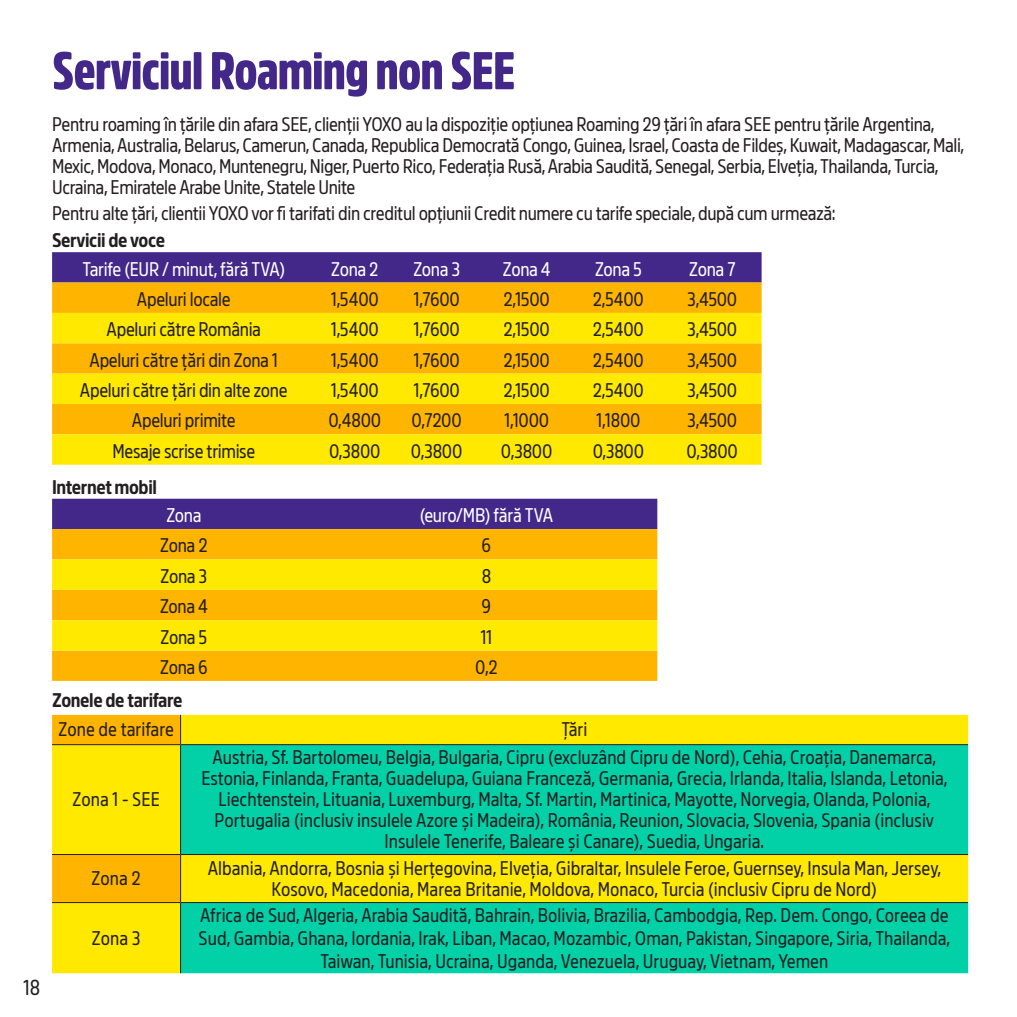
<style>
.page{position:relative;width:1017px;height:1017px;background:#fff}
.page>*{position:absolute;margin:0;border:0;box-sizing:border-box;transform-origin:0 0}
.t1{font:900 52.5px "Amsi Pro Condensed";letter-spacing:-.02em;color:#43288a}
.t2{font:21px "Amsi Pro Narrow";color:#231f20}
.Capitol{font:19.25px/21px "Amsi Pro Narrow";letter-spacing:-.01em;color:#231f20;text-align:center}
.Capitol-2{font:19.25px "Amsi Pro Narrow";letter-spacing:-.02em;color:#fff}
.t3{font:700 19.25px "Amsi Pro Narrow";letter-spacing:-.02em;color:#231f20}
</style>
<div class="page">
<svg style="left:52px;top:252px;width:710px;height:31px;background:#482d89"></svg>
<div style="left:52px;top:283px;width:710px;height:30px;background:#ffb400"></div>
<svg style="left:52px;top:313px;width:710px;height:152px;background:#ffd401"></svg>
<div style="left:52px;top:499px;width:605px;height:30px;background:#43288a"></div>
<div style="left:52px;top:529px;width:605px;height:152px;background:#ffb400"></div>
<svg style="left:52px;top:559px;width:605px;height:92px;background:#ffd702"></svg>
<div style="left:52px;top:715px;width:916px;height:258px;background:#ffe900"></div>
<svg style="left:181px;top:745px;width:787px;height:228px;background:#36d484"></svg>
<svg style="left:52px;top:715px;width:129px;height:187px;background:#fed200"></svg>
<hr style="left:52px;top:744px;width:129px;height:1px;background:#231f20">
<hr style="left:181px;top:744px;width:787px;height:1px;background:#231f20">
<hr style="left:180px;top:745px;width:1px;height:109px;background:#231f20">
<hr style="left:52px;top:854px;width:129px;height:1px;background:#231f20">
<hr style="left:181px;top:854px;width:787px;height:1px;background:#231f20">
<hr style="left:180px;top:855px;width:1px;height:47px;background:#231f20">
<hr style="left:52px;top:902px;width:129px;height:1px;background:#231f20">
<hr style="left:181px;top:902px;width:787px;height:1px;background:#231f20">
<hr style="left:180px;top:903px;width:1px;height:70px;background:#231f20">
<p class="t2" style="left:23px;top:971px;width:19px">18</p>
<p class="t1" style="left:52px;top:30px;width:465px">Serviciul Roaming non SEE</p>
<p class="Capitol" style="left:52px;top:112px;width:914px;text-align:left">Pentru roaming în țările din afara SEE, clienții YOXO au la dispoziție opțiunea Roaming 29 țări în afara SEE pentru țările Argentina, Armenia, Australia, Belarus, Camerun, Canada, Republica Democrată Congo, Guinea, Israel, Coasta de Fildeș, Kuwait, Madagascar, Mali, Mexic, Modova, Monaco, Muntenegru, Niger, Puerto Rico, Federația Rusă, Arabia Saudită, Senegal, Serbia, Elveția, Thailanda, Turcia, Ucraina, Emiratele Arabe Unite, Statele Unite</p>
<p class="Capitol" style="left:52px;top:200px;width:785px">Pentru alte țări, clientii YOXO vor fi tarifati din creditul opțiunii Credit numere cu tarife speciale, după cum urmează:</p>
<p class="t3" style="left:52px;top:225px;width:114px">Servicii de voce</p>
<p class="Capitol-2" style="left:82px;top:253px;width:204px">Tarife (EUR / minut, fără TVA)</p>
<p class="Capitol-2" style="left:331px;top:253px;width:49px">Zona 2</p>
<p class="Capitol-2" style="left:413px;top:253px;width:49px">Zona 3</p>
<p class="Capitol-2" style="left:503px;top:253px;width:50px">Zona 4</p>
<p class="Capitol-2" style="left:595px;top:253px;width:49px">Zona 5</p>
<p class="Capitol-2" style="left:689px;top:253px;width:48px">Zona 7</p>
<p class="Capitol" style="left:137px;top:286px;width:95px">Apeluri locale</p>
<p class="Capitol" style="left:331px;top:286px;width:50px">1,5400</p>
<p class="Capitol" style="left:413px;top:286px;width:48px">1,7600</p>
<p class="Capitol" style="left:503px;top:286px;width:48px">2,1500</p>
<p class="Capitol" style="left:593px;top:286px;width:53px">2,5400</p>
<p class="Capitol" style="left:687px;top:286px;width:52px">3,4500</p>
<p class="Capitol" style="left:107px;top:317px;width:156px">Apeluri către România</p>
<p class="Capitol" style="left:331px;top:317px;width:50px">1,5400</p>
<p class="Capitol" style="left:413px;top:317px;width:48px">1,7600</p>
<p class="Capitol" style="left:503px;top:317px;width:48px">2,1500</p>
<p class="Capitol" style="left:593px;top:317px;width:53px">2,5400</p>
<p class="Capitol" style="left:687px;top:317px;width:52px">3,4500</p>
<p class="Capitol" style="left:90px;top:347px;width:190px">Apeluri către țări din Zona 1</p>
<p class="Capitol" style="left:331px;top:347px;width:50px">1,5400</p>
<p class="Capitol" style="left:413px;top:347px;width:48px">1,7600</p>
<p class="Capitol" style="left:503px;top:347px;width:48px">2,1500</p>
<p class="Capitol" style="left:593px;top:347px;width:53px">2,5400</p>
<p class="Capitol" style="left:687px;top:347px;width:52px">3,4500</p>
<p class="Capitol" style="left:80px;top:377px;width:209px">Apeluri către țări din alte zone</p>
<p class="Capitol" style="left:331px;top:377px;width:50px">1,5400</p>
<p class="Capitol" style="left:413px;top:377px;width:48px">1,7600</p>
<p class="Capitol" style="left:503px;top:377px;width:48px">2,1500</p>
<p class="Capitol" style="left:593px;top:377px;width:53px">2,5400</p>
<p class="Capitol" style="left:687px;top:377px;width:52px">3,4500</p>
<p class="Capitol" style="left:132px;top:408px;width:105px">Apeluri primite</p>
<p class="Capitol" style="left:328px;top:408px;width:54px">0,4800</p>
<p class="Capitol" style="left:412px;top:408px;width:52px">0,7200</p>
<p class="Capitol" style="left:504px;top:408px;width:46px">1,1000</p>
<p class="Capitol" style="left:596px;top:408px;width:46px">1,1800</p>
<p class="Capitol" style="left:687px;top:408px;width:52px">3,4500</p>
<p class="Capitol" style="left:112px;top:438px;width:144px">Mesaje scrise trimise</p>
<p class="Capitol" style="left:329px;top:438px;width:53px">0,3800</p>
<p class="Capitol" style="left:411px;top:438px;width:53px">0,3800</p>
<p class="Capitol" style="left:501px;top:438px;width:53px">0,3800</p>
<p class="Capitol" style="left:593px;top:438px;width:53px">0,3800</p>
<p class="Capitol" style="left:686px;top:438px;width:53px">0,3800</p>
<p class="t3" style="left:52px;top:472px;width:106px">Internet mobil</p>
<p class="Capitol-2" style="left:166px;top:500px;width:37px">Zona</p>
<p class="Capitol-2" style="left:420px;top:500px;width:135px">(euro/MB) fără TVA</p>
<p class="Capitol" style="left:160px;top:533px;width:49px">Zona 2</p>
<p class="Capitol" style="left:482px;top:533px;width:11px">6</p>
<p class="Capitol" style="left:160px;top:563px;width:49px">Zona 3</p>
<p class="Capitol" style="left:482px;top:563px;width:11px">8</p>
<p class="Capitol" style="left:160px;top:594px;width:50px">Zona 4</p>
<p class="Capitol" style="left:482px;top:594px;width:11px">9</p>
<p class="Capitol" style="left:160px;top:624px;width:49px">Zona 5</p>
<p class="Capitol" style="left:480px;top:624px;width:13px">11</p>
<p class="Capitol" style="left:160px;top:654px;width:49px">Zona 6</p>
<p class="Capitol" style="left:475px;top:654px;width:24px">0,2</p>
<p class="t3" style="left:52px;top:685px;width:132px">Zonele de tarifare</p>
<p class="Capitol" style="left:58px;top:717px;width:117px">Zone de tarifare</p>
<p class="Capitol" style="left:561px;top:717px;width:28px">Țări</p>
<p class="Capitol" style="left:72px;top:787px;width:89px">Zona 1 - SEE</p>
<p class="Capitol" style="left:201px;top:745px;width:747px">Austria, Sf. Bartolomeu, Belgia, Bulgaria, Cipru (excluzând Cipru de Nord), Cehia, Croația, Danemarca, Estonia, Finlanda, Franta, Guadelupa, Guiana Franceză, Germania, Grecia, Irlanda, Italia, Islanda, Letonia, Liechtenstein, Lituania, Luxemburg, Malta, Sf. Martin, Martinica, Mayotte, Norvegia, Olanda, Polonia, Portugalia (inclusiv insulele Azore și Madeira), România, Reunion, Slovacia, Slovenia, Spania (inclusiv Insulele Tenerife, Baleare și Canare), Suedia, Ungaria.</p>
<p class="Capitol" style="left:91px;top:866px;width:51px">Zona 2</p>
<p class="Capitol" style="left:208px;top:855px;width:734px">Albania, Andorra, Bosnia și Herțegovina, Elveția, Gibraltar, Insulele Feroe, Guernsey, Insula Man, Jersey,<br>Kosovo, Macedonia, Marea Britanie, Moldova, Monaco, Turcia (inclusiv Cipru de Nord)</p>
<p class="Capitol" style="left:92px;top:925px;width:51px">Zona 3</p>
<p class="Capitol" style="left:199px;top:902px;width:753px;line-height:22.8px">Africa de Sud, Algeria, Arabia Saudită, Bahrain, Bolivia, Brazilia, Cambodgia, Rep. Dem. Congo, Coreea de<br>Sud, Gambia, Ghana, Iordania, Irak, Liban, Macao, Mozambic, Oman, Pakistan, Singapore, Siria, Thailanda,<br>Taiwan, Tunisia, Ucraina, Uganda, Venezuela, Uruguay, Vietnam, Yemen</p>
</div>
